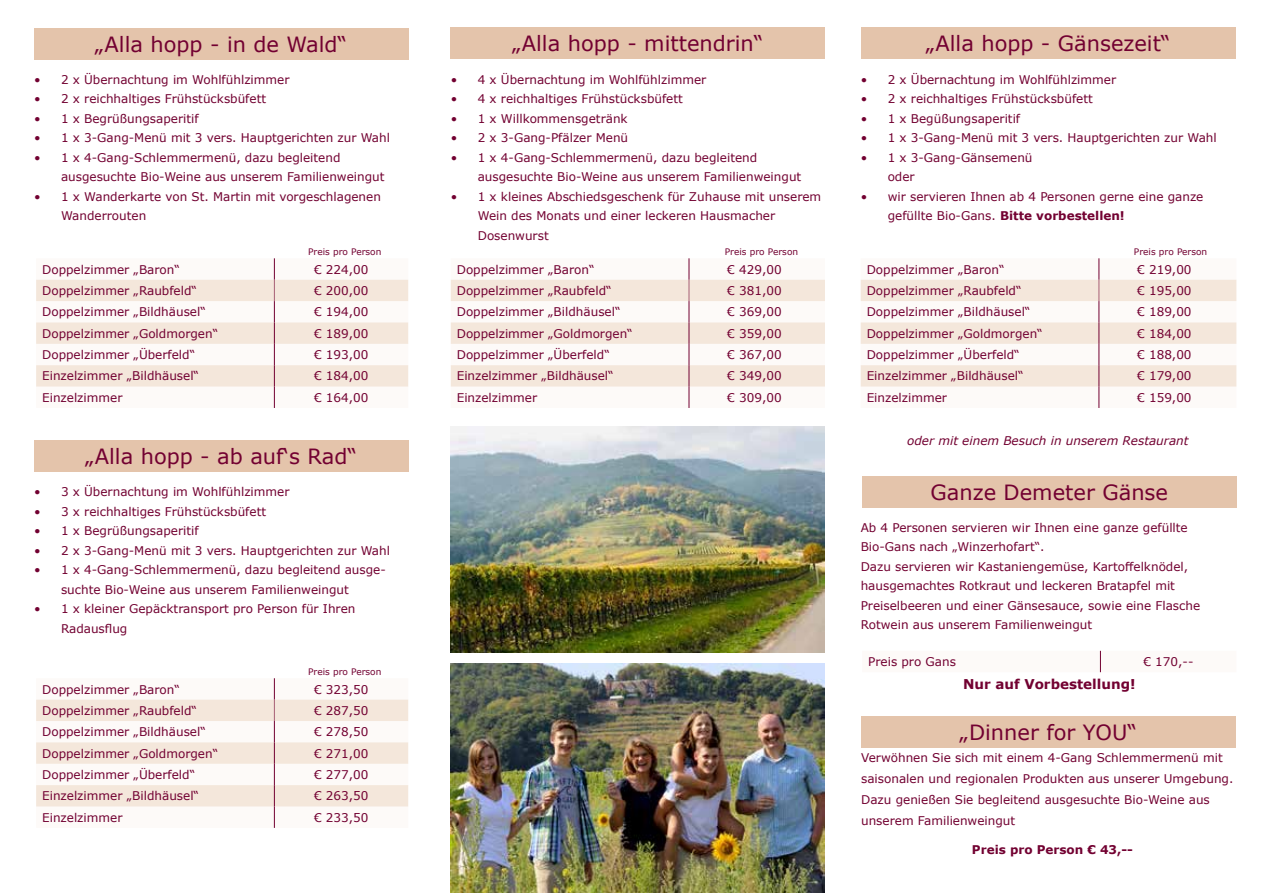
<style>
.page{position:relative;width:1263px;height:893px;background:#fff}
.page>*{position:absolute;margin:0;border:0;box-sizing:border-box;transform-origin:0 0}
.t1{font:21px "Verdana";color:#720031}
.t2{font:700 13.5px "Verdana";color:#720031}
.t3{font:12px/19.5px "Verdana";color:#720031}
.t4{font:italic 12px "Verdana";color:#720031}
.t5{font:700 12px "Verdana";color:#720031}
.t6{font:9px "Verdana";color:#720031}
.s1{font-weight:700}
</style>
<div class="page">
<div style="left:34px;top:28px;width:374px;height:31px;background:#e4c4ab"></div>
<svg style="left:36px;top:258px;width:372px;height:150px"></svg>
<div style="left:451px;top:28px;width:374px;height:31px;background:#e4c4ab"></div>
<svg style="left:451px;top:258px;width:374px;height:150px"></svg>
<div style="left:862px;top:476px;width:374px;height:31px;background:#e4c4ab"></div>
<svg style="left:1099px;top:651px;width:2px;height:21px"></svg>
<img style="left:451px;top:427px;width:374px;height:225px">
<img style="left:451px;top:664px;width:374px;height:229px">
<div style="left:34px;top:440px;width:374px;height:31px;background:#e4c4ab"></div>
<svg style="left:36px;top:678px;width:372px;height:150px"></svg>
<div style="left:861px;top:716px;width:374px;height:31px;background:#e4c4ab"></div>
<div style="left:861px;top:28px;width:374px;height:31px;background:#e4c4ab"></div>
<svg style="left:861px;top:258px;width:375px;height:150px"></svg>
<h1 class="t1" style="left:95px;top:30px;width:254px">„Alla hopp - in de Wald“</h1>
<p class="t3" style="left:34px;top:70px;width:257px">• 2 x Übernachtung im Wohlfühlzimmer</p>
<p class="t3" style="left:34px;top:89px;width:234px">• 2 x reichhaltiges Frühstücksbüfett</p>
<p class="t3" style="left:34px;top:109px;width:166px">• 1 x Begrüßungsaperitif</p>
<p class="t3" style="left:34px;top:128px;width:358px">• 1 x 3-Gang-Menü mit 3 vers. Hauptgerichten zur Wahl</p>
<p class="t3" style="left:61px;top:148px;width:325px;text-indent:-27px">• 1 x 4-Gang-Schlemmermenü, dazu begleitend ausgesuchte Bio-Weine aus unserem Familienweingut</p>
<p class="t3" style="left:61px;top:187px;width:321px;text-indent:-27px">• 1 x Wanderkarte von St. Martin mit vorgeschlagenen<br>Wanderrouten</p>
<p class="t6" style="left:308px;top:246px;width:75px">Preis pro Person</p>
<p class="t3" style="left:42px;top:259px;width:139px">Doppelzimmer „Baron“</p>
<p class="t3" style="left:314px;top:259px;width:56px">€ 224,00</p>
<p class="t3" style="left:42px;top:281px;width:156px">Doppelzimmer „Raubfeld“</p>
<p class="t3" style="left:314px;top:281px;width:56px">€ 200,00</p>
<p class="t3" style="left:42px;top:302px;width:165px">Doppelzimmer „Bildhäusel“</p>
<p class="t3" style="left:314px;top:302px;width:56px">€ 194,00</p>
<p class="t3" style="left:42px;top:323px;width:178px">Doppelzimmer „Goldmorgen“</p>
<p class="t3" style="left:314px;top:323px;width:56px">€ 189,00</p>
<p class="t3" style="left:42px;top:345px;width:155px">Doppelzimmer „Überfeld“</p>
<p class="t3" style="left:314px;top:345px;width:56px">€ 193,00</p>
<p class="t3" style="left:42px;top:366px;width:158px">Einzelzimmer „Bildhäusel“</p>
<p class="t3" style="left:314px;top:366px;width:56px">€ 184,00</p>
<p class="t3" style="left:42px;top:388px;width:82px">Einzelzimmer</p>
<p class="t3" style="left:314px;top:388px;width:56px">€ 164,00</p>
<h1 class="t1" style="left:85px;top:442px;width:273px">„Alla hopp - ab auf‘s Rad“</h1>
<p class="t3" style="left:34px;top:482px;width:257px">• 3 x Übernachtung im Wohlfühlzimmer</p>
<p class="t3" style="left:34px;top:501px;width:234px">• 3 x reichhaltiges Frühstücksbüfett</p>
<p class="t3" style="left:34px;top:521px;width:166px">• 1 x Begrüßungsaperitif</p>
<p class="t3" style="left:34px;top:540px;width:358px">• 2 x 3-Gang-Menü mit 3 vers. Hauptgerichten zur Wahl</p>
<p class="t3" style="left:61px;top:560px;width:326px;text-indent:-27px">• 1 x 4-Gang-Schlemmermenü, dazu begleitend ausge&shy;suchte Bio-Weine aus unserem Familienweingut</p>
<p class="t3" style="left:61px;top:599px;width:296px;text-indent:-27px">• 1 x kleiner Gepäcktransport pro Person für Ihren<br>Radausflug</p>
<p class="t6" style="left:308px;top:666px;width:75px">Preis pro Person</p>
<p class="t3" style="left:42px;top:679px;width:139px">Doppelzimmer „Baron“</p>
<p class="t3" style="left:314px;top:679px;width:56px">€ 323,50</p>
<p class="t3" style="left:42px;top:701px;width:156px">Doppelzimmer „Raubfeld“</p>
<p class="t3" style="left:314px;top:701px;width:56px">€ 287,50</p>
<p class="t3" style="left:42px;top:722px;width:165px">Doppelzimmer „Bildhäusel“</p>
<p class="t3" style="left:314px;top:722px;width:56px">€ 278,50</p>
<p class="t3" style="left:42px;top:743px;width:178px">Doppelzimmer „Goldmorgen“</p>
<p class="t3" style="left:314px;top:743px;width:56px">€ 271,00</p>
<p class="t3" style="left:42px;top:765px;width:155px">Doppelzimmer „Überfeld“</p>
<p class="t3" style="left:314px;top:765px;width:56px">€ 277,00</p>
<p class="t3" style="left:42px;top:786px;width:158px">Einzelzimmer „Bildhäusel“</p>
<p class="t3" style="left:314px;top:786px;width:56px">€ 263,50</p>
<p class="t3" style="left:42px;top:807px;width:82px">Einzelzimmer</p>
<p class="t3" style="left:314px;top:807px;width:56px">€ 233,50</p>
<h1 class="t1" style="left:512px;top:29px;width:253px">„Alla hopp - mittendrin“</h1>
<p class="t3" style="left:451px;top:70px;width:257px">• 4 x Übernachtung im Wohlfühlzimmer</p>
<p class="t3" style="left:451px;top:89px;width:234px">• 4 x reichhaltiges Frühstücksbüfett</p>
<p class="t3" style="left:451px;top:109px;width:178px">• 1 x Willkommensgetränk</p>
<p class="t3" style="left:451px;top:128px;width:179px">• 2 x 3-Gang-Pfälzer Menü</p>
<p class="t3" style="left:478px;top:148px;width:325px;text-indent:-27px">• 1 x 4-Gang-Schlemmermenü, dazu begleitend ausgesuchte Bio-Weine aus unserem Familienweingut</p>
<p class="t3" style="left:478px;top:187px;width:345px;text-indent:-27px">• 1 x kleines Abschiedsgeschenk für Zuhause mit unserem<br>Wein des Monats und einer leckeren Hausmacher<br>Dosenwurst</p>
<p class="t6" style="left:725px;top:246px;width:75px">Preis pro Person</p>
<p class="t3" style="left:457px;top:259px;width:139px">Doppelzimmer „Baron“</p>
<p class="t3" style="left:727px;top:259px;width:56px">€ 429,00</p>
<p class="t3" style="left:457px;top:281px;width:156px">Doppelzimmer „Raubfeld“</p>
<p class="t3" style="left:727px;top:281px;width:56px">€ 381,00</p>
<p class="t3" style="left:457px;top:302px;width:165px">Doppelzimmer „Bildhäusel“</p>
<p class="t3" style="left:727px;top:302px;width:56px">€ 369,00</p>
<p class="t3" style="left:457px;top:323px;width:178px">Doppelzimmer „Goldmorgen“</p>
<p class="t3" style="left:727px;top:323px;width:56px">€ 359,00</p>
<p class="t3" style="left:457px;top:345px;width:155px">Doppelzimmer „Überfeld“</p>
<p class="t3" style="left:727px;top:345px;width:56px">€ 367,00</p>
<p class="t3" style="left:457px;top:366px;width:158px">Einzelzimmer „Bildhäusel“</p>
<p class="t3" style="left:727px;top:366px;width:56px">€ 349,00</p>
<p class="t3" style="left:457px;top:388px;width:82px">Einzelzimmer</p>
<p class="t3" style="left:727px;top:388px;width:56px">€ 309,00</p>
<h1 class="t1" style="left:926px;top:29px;width:246px">„Alla hopp - Gänsezeit“</h1>
<p class="t3" style="left:861px;top:70px;width:257px">• 2 x Übernachtung im Wohlfühlzimmer</p>
<p class="t3" style="left:861px;top:89px;width:234px">• 2 x reichhaltiges Frühstücksbüfett</p>
<p class="t3" style="left:861px;top:109px;width:161px">• 1 x Begüßungsaperitif</p>
<p class="t3" style="left:861px;top:128px;width:358px">• 1 x 3-Gang-Menü mit 3 vers. Hauptgerichten zur Wahl</p>
<p class="t3" style="left:888px;top:148px;width:146px;text-indent:-27px">• 1 x 3-Gang-Gänsemenü oder</p>
<p class="t3" style="left:888px;top:187px;width:317px;text-indent:-27px">• wir servieren Ihnen ab 4 Personen gerne eine ganze gefüllte Bio-Gans. <span class="s1">Bitte vorbestellen!</span></p>
<p class="t6" style="left:1134px;top:246px;width:75px">Preis pro Person</p>
<p class="t3" style="left:867px;top:259px;width:139px">Doppelzimmer „Baron“</p>
<p class="t3" style="left:1137px;top:259px;width:56px">€ 219,00</p>
<p class="t3" style="left:867px;top:281px;width:156px">Doppelzimmer „Raubfeld“</p>
<p class="t3" style="left:1137px;top:281px;width:56px">€ 195,00</p>
<p class="t3" style="left:867px;top:302px;width:165px">Doppelzimmer „Bildhäusel“</p>
<p class="t3" style="left:1137px;top:302px;width:56px">€ 189,00</p>
<p class="t3" style="left:867px;top:323px;width:178px">Doppelzimmer „Goldmorgen“</p>
<p class="t3" style="left:1137px;top:323px;width:56px">€ 184,00</p>
<p class="t3" style="left:867px;top:345px;width:155px">Doppelzimmer „Überfeld“</p>
<p class="t3" style="left:1137px;top:345px;width:56px">€ 188,00</p>
<p class="t3" style="left:867px;top:366px;width:158px">Einzelzimmer „Bildhäusel“</p>
<p class="t3" style="left:1137px;top:366px;width:56px">€ 179,00</p>
<p class="t3" style="left:867px;top:388px;width:82px">Einzelzimmer</p>
<p class="t3" style="left:1137px;top:388px;width:56px">€ 159,00</p>
<p class="t4" style="left:907px;top:432px;width:283px">oder mit einem Besuch in unserem Restaurant</p>
<h1 class="t1" style="left:930px;top:478px;width:239px">Ganze Demeter Gänse</h1>
<p class="t3" style="left:861px;top:518px;width:341px">Ab 4 Personen servieren wir Ihnen eine ganze gefüllte Bio-Gans nach „Winzerhofart“.<br>Dazu servieren wir Kastaniengemüse, Kartoffelknödel, hausgemachtes Rotkraut und leckeren Bratapfel mit Preiselbeeren und einer Gänsesauce, sowie eine Flasche Rotwein aus unserem Familienweingut</p>
<p class="t3" style="left:868px;top:652px;width:89px">Preis pro Gans</p>
<p class="t3" style="left:1143px;top:652px;width:52px">€ 170,--</p>
<p class="t2" style="left:963px;top:675px;width:174px">Nur auf Vorbestellung!</p>
<h1 class="t1" style="left:959px;top:718px;width:179px">„Dinner for YOU“</h1>
<p class="t3" style="left:861px;top:747px;width:374px;line-height:21px">Verwöhnen Sie sich mit einem 4-Gang Schlemmermenü mit saisonalen und regionalen Produkten aus unserer Umgebung.<br>Dazu genießen Sie begleitend ausgesuchte Bio-Weine aus unserem Familienweingut</p>
<p class="t5" style="left:972px;top:841px;width:163px">Preis pro Person € 43,--</p>
</div>
